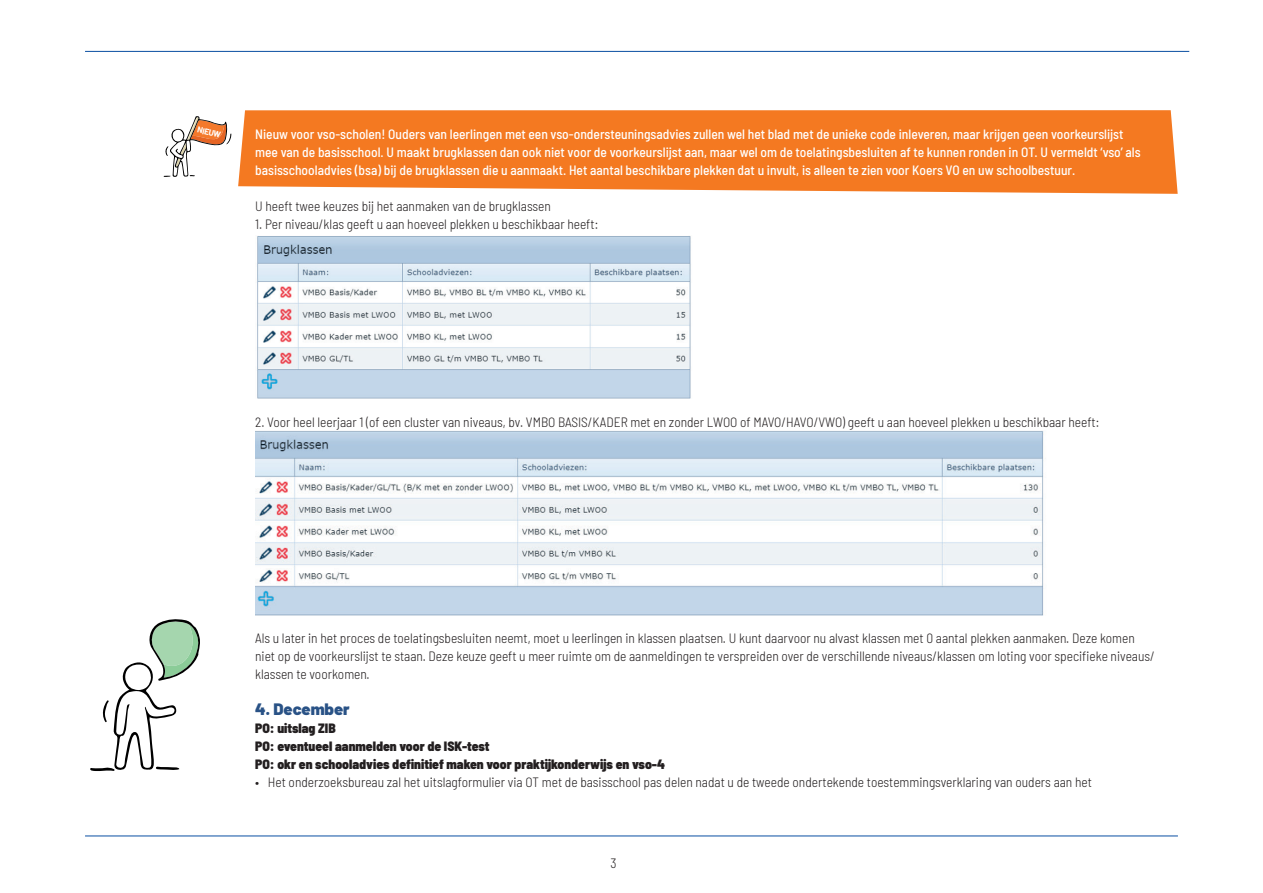
<style>
.page{position:relative;width:1263px;height:893px;background:#fff}
.page>*{position:absolute;margin:0;border:0;box-sizing:border-box;transform-origin:0 0}
.t1{font:900 16.5px "Barlow";color:#295286}
.t2{font:300 semi-condensed 13.5px/18px "Barlow";color:#231f20}
.t3{font:500 semi-condensed 13.5px/18px "Barlow";color:#fff}
.t4{font:900 semi-condensed 13.5px/18px "Barlow";color:#231f20}
.t5{font:700 8.4px "Barlow";color:#fff}
</style>
<div class="page">
<hr style="left:85px;top:51px;width:1104px;height:1px;background:#0a4fa2">
<hr style="left:85px;top:836px;width:1093px;height:1px;background:#0a4fa2">
<svg style="left:238px;top:110px;width:940px;height:84px;fill:#f47921"></svg>
<svg style="left:164px;top:116px;width:67px;height:61px"></svg>
<img style="left:257px;top:236px;width:434px;height:162px">
<img style="left:255px;top:431px;width:789px;height:185px">
<svg style="left:90px;top:619px;width:110px;height:152px"></svg>
<p class="t5" style="left:199px;top:123px;width:25px;rotate:13deg">NIEUW</p>
<p class="t3" style="left:255px;top:124px;width:887px">Nieuw voor vso-scholen! Ouders van leerlingen met een vso-ondersteuningsadvies zullen wel het blad met de unieke code inleveren, maar krijgen geen voorkeurslijst mee van de basisschool. U maakt brugklassen dan ook niet voor de voorkeurslijst aan, maar wel om de toelatingsbesluiten af te kunnen ronden in OT. U vermeldt ‘vso’ als basisschooladvies (bsa) bij de brugklassen die u aanmaakt. Het aantal beschikbare plekken dat u invult, is alleen te zien voor Koers VO en uw schoolbestuur.</p>
<p class="t2" style="left:255px;top:196px;width:297px">U heeft twee keuzes bij het aanmaken van de brugklassen</p>
<p class="t2" style="left:255px;top:214px;width:345px">1. Per niveau/klas geeft u aan hoeveel plekken u beschikbaar heeft:</p>
<p class="t2" style="left:255px;top:412px;width:846px">2. Voor heel leerjaar 1 (of een cluster van niveaus, bv. VMBO BASIS/KADER met en zonder LWOO of MAVO/HAVO/VWO) geeft u aan hoeveel plekken u beschikbaar heeft:</p>
<p class="t2" style="left:255px;top:628px;width:901px">Als u later in het proces de toelatingsbesluiten neemt, moet u leerlingen in klassen plaatsen. U kunt daarvoor nu alvast klassen met 0 aantal plekken aanmaken. Deze komen niet op de voorkeurslijst te staan. Deze keuze geeft u meer ruimte om de aanmeldingen te verspreiden over de verschillende niveaus/klassen om loting voor specifieke niveaus/ klassen te voorkomen.</p>
<p class="t1" style="left:255px;top:697px;width:96px">4. December</p>
<p class="t4" style="left:255px;top:718px;width:411px">PO: uitslag ZIB<br>PO: eventueel aanmelden voor de ISK-test<br>PO: okr en schooladvies definitief maken voor praktijkonderwijs en vso-4</p>
<p class="t2" style="left:255px;top:772px;width:838px">• Het onderzoeksbureau zal het uitslagformulier via OT met de basisschool pas delen nadat u de tweede ondertekende toestemmingsverklaring van ouders aan het</p>
<p class="t2" style="left:610px;top:853px;width:8px">3</p>
</div>
